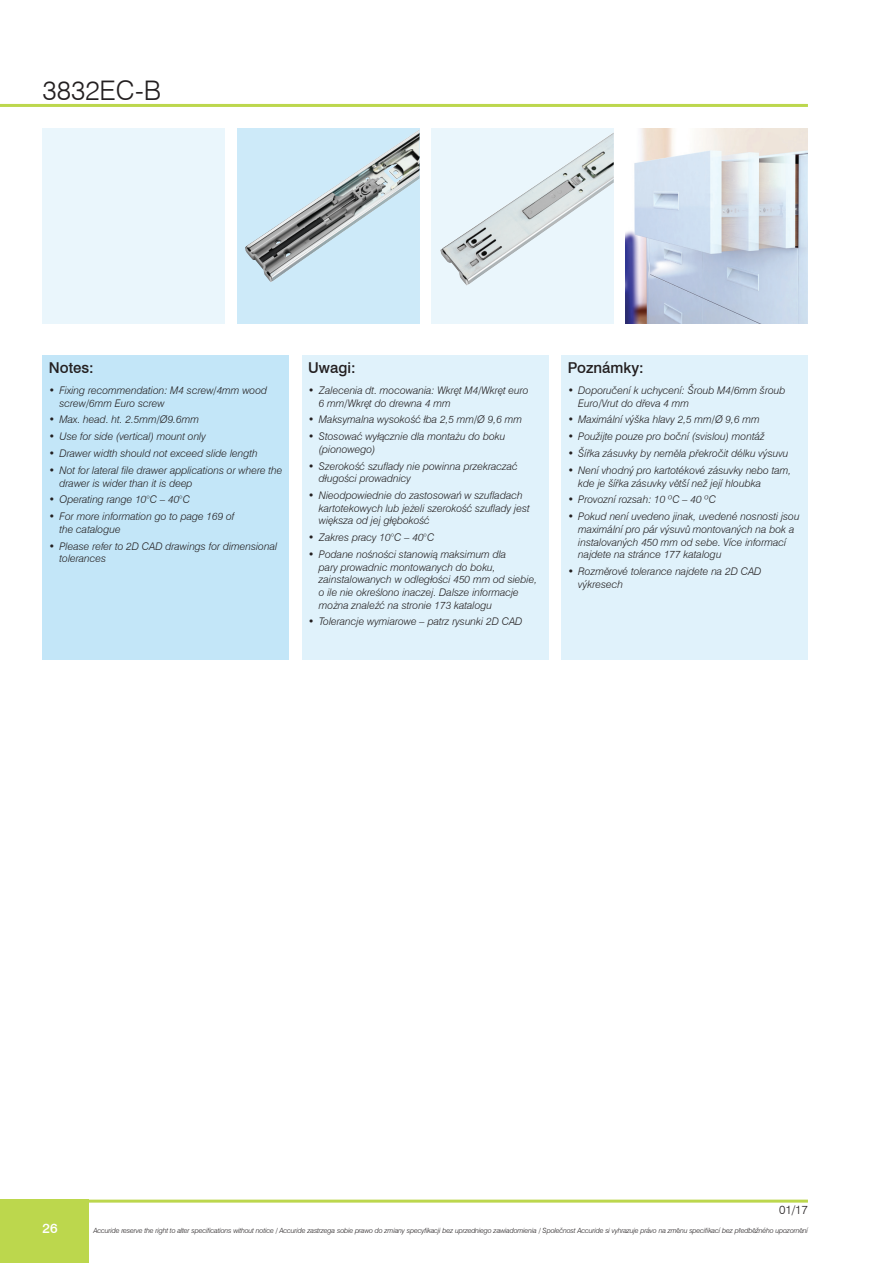
<style>
.page{position:relative;width:893px;height:1263px;background:#fff}
.page>*{position:absolute;margin:0;border:0;box-sizing:border-box;transform-origin:0 0}
.H1_left{font:300 27px "Swiss 721 BT";letter-spacing:-.005em;color:#231f20}
.H2_Notes{font:500 15px "Swiss 721 BT";color:#231f20}
.t1{font:500 13.5px "Swiss 721 BT";color:#fff}
.t2{font:300 12px "Swiss 721 BT";color:#231f20}
.t3{font:italic 300 10.5px/12.6px "Swiss 721 BT";color:#231f20}
.t4{font:italic 300 7.2px "Swiss 721 BT";letter-spacing:-.02em;color:#231f20}
.s1{font-family:"N Haas Grotesk DS Pro 46 Lt It";font-weight:400;font-style:normal}
.s2{font-family:"N Haas Grotesk DS Pro 45 Lt";font-weight:400;font-style:normal}
</style>
<div class="page">
<div style="left:0;top:1199px;width:89px;height:64px;background:#bcd74d"></div>
<hr style="left:0;top:104px;width:808px;height:3px;background:#bcd74d">
<hr style="left:0;top:1199px;width:808px;height:3px;background:#bcd74d">
<div style="left:43px;top:128px;width:182px;height:196px;background:#eaf6fc"></div>
<div style="left:237px;top:128px;width:183px;height:196px;background:#cdeaf9"></div>
<img style="left:245px;top:130px;width:175px;height:152px">
<div style="left:431px;top:128px;width:183px;height:196px;background:#eaf6fc"></div>
<img style="left:440px;top:133px;width:174px;height:152px">
<img style="left:625px;top:128px;width:183px;height:196px">
<div style="left:43px;top:355px;width:246px;height:304px;background:#c3e6f8"></div>
<div style="left:561px;top:355px;width:247px;height:304px;background:#e0f2fb"></div>
<div style="left:302px;top:355px;width:247px;height:304px;background:#e0f2fb"></div>
<p class="H1_left" style="left:43px;top:74px;width:120px">3832EC-B</p>
<p class="H2_Notes" style="left:49px;top:358px;width:46px">Notes:</p>
<p class="t3" style="left:60px;top:384px;width:209px;text-indent:-11px">• Fixing recommendation: M4 screw/4mm wood screw/6mm Euro screw</p>
<p class="t3" style="left:49px;top:413px;width:152px">• Max. head. ht. 2.5mm/Ø9.6mm</p>
<p class="t3" style="left:49px;top:430px;width:159px">• Use for side (vertical) mount only</p>
<p class="t3" style="left:49px;top:447px;width:210px">• Drawer width should not exceed slide length</p>
<p class="t3" style="left:60px;top:464px;width:224px;text-indent:-11px">• Not for lateral file drawer applications or where the drawer is wider than it is deep</p>
<p class="t3" style="left:49px;top:493px;width:143px">• Operating range 10°C – 40°C</p>
<p class="t3" style="left:60px;top:510px;width:176px;text-indent:-11px">• For more information go to page 169 of the catalogue</p>
<p class="t3" style="left:60px;top:540px;width:219px;text-indent:-11px">• Please refer to 2D CAD drawings for dimensional tolerances</p>
<p class="H2_Notes" style="left:308px;top:358px;width:49px">Uwagi:</p>
<p class="t3" style="left:319px;top:384px;width:211px;text-indent:-11px">• Zalecenia dt. mocowania: Wkr<span class="s1">ę</span>t M4/Wkr<span class="s1">ę</span>t euro<br>6 mm/Wkr<span class="s1">ę</span>t do drewna 4 mm</p>
<p class="t3" style="left:308px;top:413px;width:215px">• Maksymalna wysoko<span class="s1">ś</span>ć łba 2,5 mm/Ø 9,6 mm</p>
<p class="t3" style="left:319px;top:430px;width:188px;text-indent:-11px">• Stosować wył<span class="s1">ą</span>cznie dla monta<span class="s1">ż</span>u do boku (pionowego)</p>
<p class="t3" style="left:319px;top:460px;width:200px;text-indent:-11px">• Szeroko<span class="s1">ś</span>ć szuflady nie powinna przekraczać długo<span class="s1">ś</span>ci prowadnicy</p>
<p class="t3" style="left:319px;top:489px;width:212px;text-indent:-11px">• Nieodpowiednie do zastosowa<span class="s1">ń</span> w szufladach kartotekowych lub je<span class="s1">ż</span>eli szeroko<span class="s1">ś</span>ć szuflady jest wi<span class="s1">ę</span>ksza od jej gł<span class="s1">ę</span>boko<span class="s1">ś</span>ć</p>
<p class="t3" style="left:308px;top:531px;width:128px">• Zakres pracy 10°C – 40°C</p>
<p class="t3" style="left:319px;top:548px;width:220px;text-indent:-11px">• Podane no<span class="s1">ś</span>no<span class="s1">ś</span>ci stanowi<span class="s1">ą</span> maksimum dla<br>pary prowadnic montowanych do boku, zainstalowanych w odległo<span class="s1">ś</span>ci 450 mm od siebie, o ile nie okre<span class="s1">ś</span>lono inaczej. Dalsze informacje mo<span class="s1">ż</span>na znale<span class="s1">ź</span>ć na stronie 173 katalogu</p>
<p class="t3" style="left:308px;top:615px;width:216px">• Tolerancje wymiarowe – patrz rysunki 2D CAD</p>
<p class="H2_Notes" style="left:568px;top:358px;width:78px">Poznámky:</p>
<p class="t3" style="left:578px;top:384px;width:209px;text-indent:-11px">• Doporučení k uchycení: Šroub M4/6mm šroub<br>Euro/Vrut do d<span class="s1">ř</span>eva 4 mm</p>
<p class="t3" style="left:568px;top:413px;width:194px">• Maximální výška hlavy 2,5 mm/Ø 9,6 mm</p>
<p class="t3" style="left:568px;top:430px;width:199px">• Použijte pouze pro boční (svislou) montáž</p>
<p class="t3" style="left:568px;top:447px;width:222px">• Ší<span class="s1">ř</span>ka zásuvky by nem<span class="s1">ě</span>la p<span class="s1">ř</span>ekročit délku výsuvu</p>
<p class="t3" style="left:578px;top:464px;width:215px;text-indent:-11px">• Není vhodný pro kartotékové zásuvky nebo tam, kde je ší<span class="s1">ř</span>ka zásuvky v<span class="s1">ě</span>tší než její hloubka</p>
<p class="t3" style="left:568px;top:493px;width:150px">• Provozní rozsah: 10 ºC – 40 ºC</p>
<p class="t3" style="left:578px;top:510px;width:223px;text-indent:-11px">• Pokud není uvedeno jinak, uvedené nosnosti jsou maximální pro pár výsuv<span class="s1">ů</span> montovaných na bok a instalovaných 450 mm od sebe. Více informací najdete na stránce 177 katalogu</p>
<p class="t3" style="left:578px;top:565px;width:185px;text-indent:-11px">• Rozm<span class="s1">ě</span>rové tolerance najdete na 2D CAD výkresech</p>
<p class="t1" style="left:43px;top:1220px;width:17px">26</p>
<p class="t2" style="left:779px;top:1203px;width:30px">01/17</p>
<p class="t4" style="left:94px;top:1226px;width:716px">Accuride reserve the right to alter specifications without notice / Accuride zastrzega sobie prawo do zmiany specyfikacji bez uprzedniego zawiadomienia / Společnost Accuride si vyhrazuje právo na zm<span class="s2">ě</span>nu specifikací bez p<span class="s2">ř</span>edb<span class="s2">ě</span>žného upozorn<span class="s2">ě</span>ní</p>
</div>
